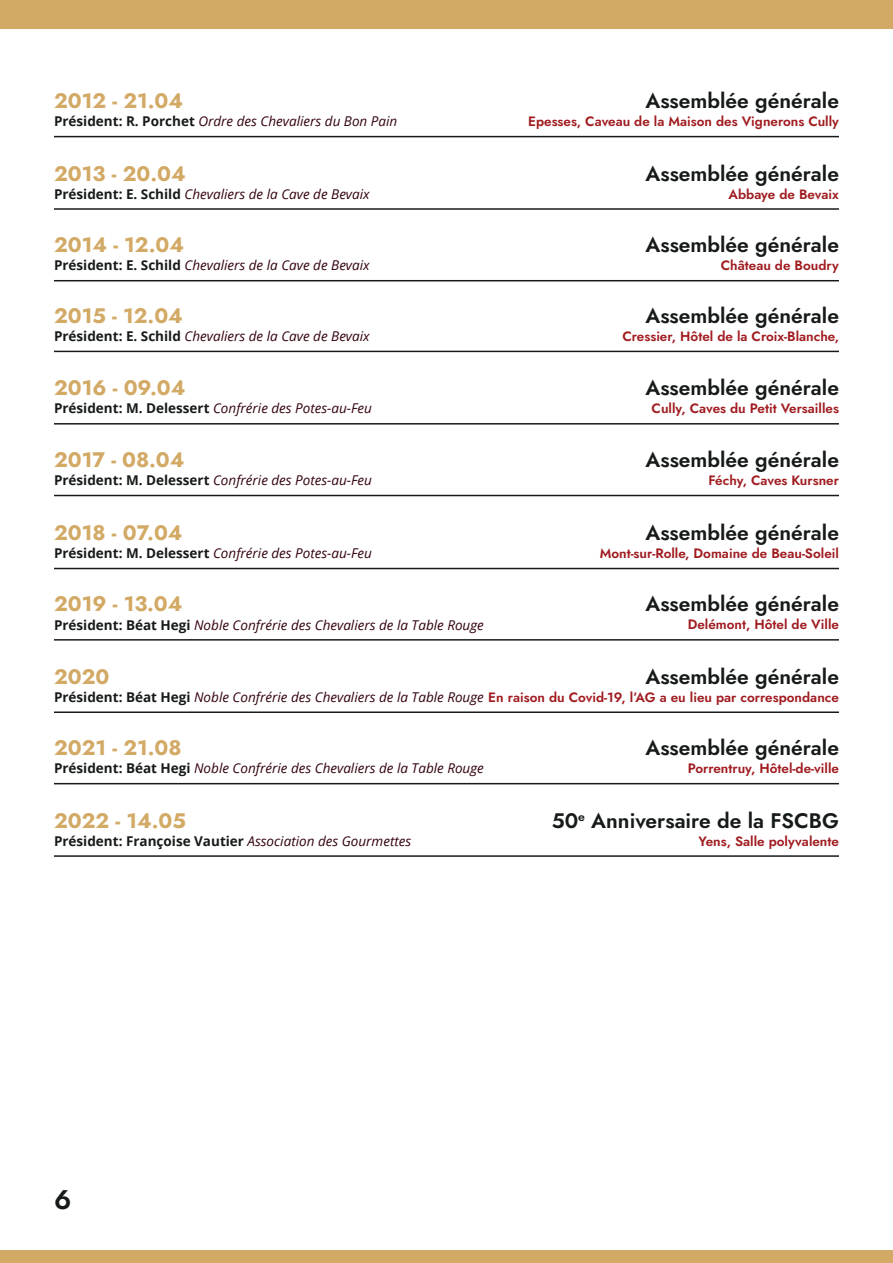
<style>
.page{position:relative;width:893px;height:1263px;background:#fff}
.page>*{position:absolute;margin:0;border:0;box-sizing:border-box;transform-origin:0 0}
.t1{font:600 27px "Jost";color:#161b1a}
.t2{font:600 21px "Jost";color:#161b1a}
.t3{font:700 21px "Jost";color:#d2a965}
.t4{font:italic 13.5px "Open Sans";color:#34030d}
.t5{font:600 13.5px "Jost";color:#a01c20}
.t6{font:700 13.5px "Open Sans";color:#161b1a}
.s1{font-weight:700;font-style:normal;color:#161b1a}
.s2{font-family:"Open Sans";font-weight:700;color:#161b1a}
.s3{font-family:"Open Sans";font-weight:400;font-style:italic;color:#34030d}
.s4{font-weight:400;font-style:italic;color:#34030d}
</style>
<div class="page">
<div style="left:0;top:0;width:893px;height:29px;background:#d2a965"></div>
<div style="left:0;top:1250px;width:893px;height:13px;background:#d2a965"></div>
<hr style="left:54px;top:568px;width:785px;height:1px;background:#161b1a">
<hr style="left:54px;top:639px;width:785px;height:2px;background:#161b1a">
<hr style="left:54px;top:136px;width:785px;height:1px;background:#161b1a">
<hr style="left:54px;top:351px;width:785px;height:1px;background:#161b1a">
<hr style="left:54px;top:783px;width:785px;height:1px;background:#161b1a">
<hr style="left:54px;top:711px;width:785px;height:2px;background:#161b1a">
<hr style="left:54px;top:208px;width:785px;height:2px;background:#161b1a">
<hr style="left:54px;top:423px;width:785px;height:2px;background:#161b1a">
<hr style="left:54px;top:855px;width:785px;height:2px;background:#161b1a">
<hr style="left:54px;top:280px;width:785px;height:1px;background:#161b1a">
<hr style="left:54px;top:495px;width:785px;height:1px;background:#161b1a">
<h2 class="t3" style="left:54px;top:87px;width:131px">2012 - 21.04</h2>
<p class="t4" style="left:54px;top:112px;width:345px"><span class="s1">Président: R. Porchet</span> Ordre des Chevaliers du Bon Pain</p>
<h2 class="t2" style="left:645px;top:87px;width:195px">Assemblée générale</h2>
<p class="t5" style="left:528px;top:112px;width:312px">Epesses, Caveau de la Maison des Vignerons Cully</p>
<h2 class="t3" style="left:54px;top:159px;width:133px">2013 - 20.04</h2>
<p class="t4" style="left:54px;top:184px;width:317px"><span class="s1">Président: E. Schild</span> Chevaliers de la Cave de Bevaix</p>
<h2 class="t2" style="left:645px;top:159px;width:195px">Assemblée générale</h2>
<p class="t5" style="left:728px;top:185px;width:112px">Abbaye de Bevaix</p>
<h2 class="t3" style="left:54px;top:231px;width:132px">2014 - 12.04</h2>
<p class="t4" style="left:54px;top:256px;width:317px"><span class="s1">Président: E. Schild</span> Chevaliers de la Cave de Bevaix</p>
<h2 class="t2" style="left:645px;top:231px;width:195px">Assemblée générale</h2>
<p class="t5" style="left:721px;top:256px;width:120px">Château de Boudry</p>
<h2 class="t3" style="left:54px;top:301px;width:130px">2015 - 12.04</h2>
<p class="t4" style="left:54px;top:327px;width:317px"><span class="s1">Président: E. Schild</span> Chevaliers de la Cave de Bevaix</p>
<h2 class="t2" style="left:645px;top:301px;width:195px">Assemblée générale</h2>
<p class="t5" style="left:622px;top:327px;width:218px">Cressier, Hôtel de la Croix-Blanche,</p>
<h2 class="t3" style="left:54px;top:374px;width:133px">2016 - 09.04</h2>
<p class="t4" style="left:54px;top:399px;width:319px"><span class="s1">Président: M. Delessert</span> Confrérie des Potes-au-Feu</p>
<h2 class="t2" style="left:645px;top:374px;width:195px">Assemblée générale</h2>
<p class="t5" style="left:652px;top:399px;width:189px">Cully, Caves du Petit Versailles</p>
<h2 class="t3" style="left:54px;top:445px;width:132px">2017 - 08.04</h2>
<p class="t4" style="left:54px;top:471px;width:319px"><span class="s1">Président: M. Delessert</span> Confrérie des Potes-au-Feu</p>
<h2 class="t2" style="left:645px;top:445px;width:195px">Assemblée générale</h2>
<p class="t5" style="left:708px;top:471px;width:132px">Féchy, Caves Kursner</p>
<h2 class="t3" style="left:54px;top:518px;width:130px">2018 - 07.04</h2>
<p class="t4" style="left:54px;top:544px;width:319px"><span class="s1">Président: M. Delessert</span> Confrérie des Potes-au-Feu</p>
<h2 class="t3" style="left:54px;top:590px;width:130px">2019 - 13.04</h2>
<p class="t4" style="left:54px;top:615px;width:431px"><span class="s1">Président: Béat Hegi</span> Noble Confrérie des Chevaliers de la Table Rouge</p>
<h2 class="t2" style="left:645px;top:518px;width:195px">Assemblée générale</h2>
<p class="t5" style="left:600px;top:544px;width:241px">Mont-sur-Rolle, Domaine de Beau-Soleil</p>
<h2 class="t2" style="left:645px;top:590px;width:195px">Assemblée générale</h2>
<p class="t5" style="left:688px;top:615px;width:153px">Delémont, Hôtel de Ville</p>
<h2 class="t2" style="left:645px;top:662px;width:195px">Assemblée générale</h2>
<h2 class="t3" style="left:54px;top:662px;width:57px">2020</h2>
<p class="t5" style="left:54px;top:688px;width:786px"><span class="s2">Président: Béat Hegi</span> <span class="s3">Noble Confrérie des Chevaliers de la Table Rouge</span> En raison du Covid-19, l’AG a eu lieu par correspondance</p>
<h2 class="t3" style="left:54px;top:734px;width:129px">2021 - 21.08</h2>
<p class="t4" style="left:54px;top:759px;width:431px"><span class="s1">Président: Béat Hegi</span> Noble Confrérie des Chevaliers de la Table Rouge</p>
<h2 class="t3" style="left:54px;top:806px;width:134px">2022 - 14.05</h2>
<p class="t6" style="left:54px;top:831px;width:359px">Président: Françoise Vautier <span class="s4">Association des Gourmettes</span></p>
<h2 class="t2" style="left:645px;top:734px;width:195px">Assemblée générale</h2>
<p class="t5" style="left:688px;top:759px;width:153px">Porrentruy, Hôtel-de-ville</p>
<h2 class="t2" style="left:552px;top:806px;width:289px">50<sup>e</sup> Anniversaire de la FSCBG</h2>
<p class="t5" style="left:699px;top:832px;width:142px">Yens, Salle polyvalente</p>
<h1 class="t1" style="left:54px;top:1181px;width:19px">6</h1>
</div>
